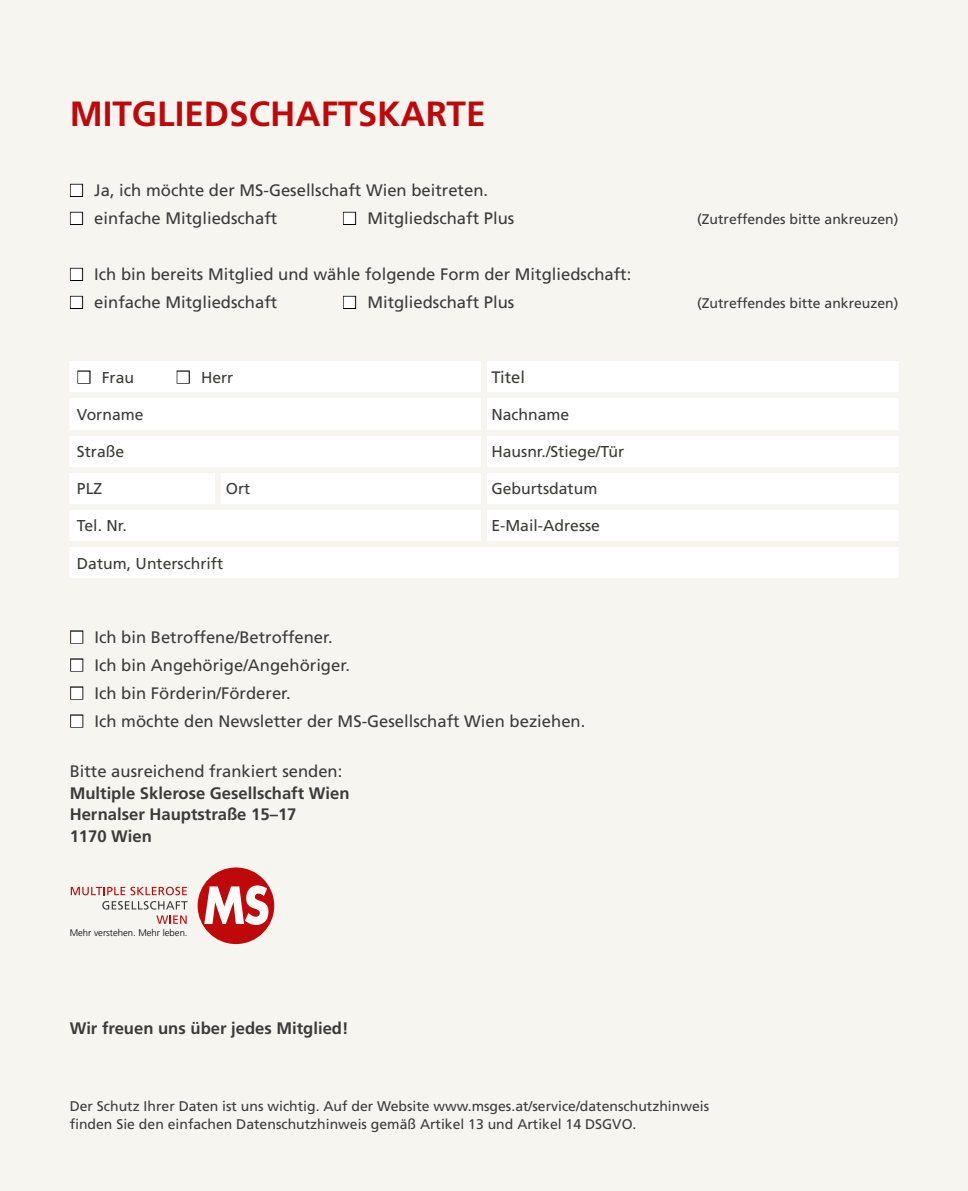
<style>
.page{position:relative;width:968px;height:1191px;background:#fff}
.page>*{position:absolute;margin:0;border:0;box-sizing:border-box;transform-origin:0 0}
.t1{font:700 35px "Frutiger LT Std";color:#bf0809}
.t2{font:16.62px/28px "Frutiger LT Std";color:#3b3b3a}
.t3{font:700 16.62px/21.9px "Frutiger LT Std";color:#3b3b3a}
.t4{font:15.75px "Frutiger LT Std";color:#3b3b3a}
.t5{font:14px/17.5px "Frutiger LT Std";color:#3b3b3a}
.t6{font:300 9.45px "Frutiger";color:#000}
</style>
<div class="page">
<div style="left:0;top:0;width:967px;height:1191px;background:#f7f5ef"></div>
<div style="left:70px;top:184px;width:13px;height:13px;border:2px solid #000"></div>
<div style="left:70px;top:212px;width:13px;height:13px;border:2px solid #000"></div>
<div style="left:343px;top:212px;width:13px;height:13px;border:2px solid #000"></div>
<div style="left:70px;top:268px;width:13px;height:13px;border:2px solid #000"></div>
<div style="left:70px;top:296px;width:13px;height:13px;border:2px solid #000"></div>
<div style="left:343px;top:296px;width:13px;height:13px;border:2px solid #000"></div>
<div style="left:70px;top:361px;width:828px;height:217px;background:#fff"></div>
<div style="left:69px;top:393px;width:149px;height:5px;background:#f7f5ef"></div>
<div style="left:218px;top:393px;width:266px;height:5px;background:#f7f5ef"></div>
<div style="left:484px;top:393px;width:414px;height:5px;background:#f7f5ef"></div>
<div style="left:69px;top:430px;width:149px;height:5px;background:#f7f5ef"></div>
<div style="left:218px;top:430px;width:266px;height:5px;background:#f7f5ef"></div>
<div style="left:484px;top:430px;width:414px;height:5px;background:#f7f5ef"></div>
<div style="left:69px;top:467px;width:149px;height:5px;background:#f7f5ef"></div>
<div style="left:218px;top:467px;width:266px;height:5px;background:#f7f5ef"></div>
<div style="left:484px;top:467px;width:414px;height:5px;background:#f7f5ef"></div>
<div style="left:69px;top:504px;width:149px;height:5px;background:#f7f5ef"></div>
<div style="left:218px;top:504px;width:266px;height:5px;background:#f7f5ef"></div>
<div style="left:484px;top:504px;width:414px;height:5px;background:#f7f5ef"></div>
<div style="left:69px;top:541px;width:149px;height:6px;background:#f7f5ef"></div>
<div style="left:218px;top:541px;width:266px;height:6px;background:#f7f5ef"></div>
<div style="left:484px;top:541px;width:414px;height:6px;background:#f7f5ef"></div>
<div style="left:481px;top:361px;width:5px;height:32px;background:#f7f5ef"></div>
<div style="left:481px;top:398px;width:5px;height:32px;background:#f7f5ef"></div>
<div style="left:481px;top:435px;width:5px;height:32px;background:#f7f5ef"></div>
<div style="left:216px;top:472px;width:5px;height:32px;background:#f7f5ef"></div>
<div style="left:481px;top:472px;width:5px;height:32px;background:#f7f5ef"></div>
<div style="left:481px;top:509px;width:5px;height:32px;background:#f7f5ef"></div>
<div style="left:177px;top:370px;width:13px;height:14px;border:2px solid #000"></div>
<div style="left:70px;top:630px;width:13px;height:13px;border:2px solid #000"></div>
<div style="left:70px;top:658px;width:13px;height:13px;border:2px solid #000"></div>
<div style="left:70px;top:686px;width:13px;height:13px;border:2px solid #000"></div>
<div style="left:70px;top:714px;width:13px;height:13px;border:2px solid #000"></div>
<svg style="left:198px;top:867px;width:76px;height:77px"></svg>
<svg style="left:71px;top:886px;width:116px;height:9px"></svg>
<svg style="left:102px;top:901px;width:85px;height:8px"></svg>
<svg style="left:156px;top:915px;width:31px;height:8px"></svg>
<svg style="left:71px;top:184px;width:11px;height:12px"></svg>
<svg style="left:71px;top:212px;width:11px;height:12px"></svg>
<svg style="left:344px;top:212px;width:11px;height:12px"></svg>
<svg style="left:71px;top:268px;width:11px;height:12px"></svg>
<svg style="left:71px;top:296px;width:11px;height:12px"></svg>
<svg style="left:344px;top:296px;width:11px;height:12px"></svg>
<svg style="left:78px;top:371px;width:12px;height:12px"></svg>
<svg style="left:177px;top:371px;width:12px;height:12px"></svg>
<svg style="left:71px;top:631px;width:11px;height:11px"></svg>
<svg style="left:71px;top:659px;width:11px;height:11px"></svg>
<svg style="left:71px;top:687px;width:11px;height:11px"></svg>
<svg style="left:71px;top:715px;width:11px;height:11px"></svg>
<h1 class="t1" style="left:70px;top:93px;width:417px">MITGLIEDSCHAFTSKARTE</h1>
<p class="t2" style="left:94px;top:176px;width:395px">Ja, ich möchte der MS-Gesellschaft Wien beitreten. einfache Mitgliedschaft</p>
<p class="t2" style="left:367px;top:204px;width:148px">Mitgliedschaft Plus</p>
<p class="t5" style="left:697px;top:210px;width:203px">(Zutreffendes bitte ankreuzen)</p>
<p class="t2" style="left:94px;top:260px;width:538px">Ich bin bereits Mitglied und wähle folgende Form der Mitgliedschaft: einfache Mitgliedschaft</p>
<p class="t2" style="left:367px;top:288px;width:148px">Mitgliedschaft Plus</p>
<p class="t5" style="left:697px;top:294px;width:203px">(Zutreffendes bitte ankreuzen)</p>
<p class="t4" style="left:102px;top:368px;width:34px">Frau</p>
<p class="t4" style="left:201px;top:368px;width:34px">Herr</p>
<p class="t2" style="left:491px;top:363px;width:35px">Titel</p>
<p class="t4" style="left:77px;top:405px;width:68px">Vorname</p>
<p class="t4" style="left:491px;top:405px;width:79px">Nachname</p>
<p class="t4" style="left:77px;top:442px;width:49px">Straße</p>
<p class="t4" style="left:491px;top:442px;width:134px">Hausnr./Stiege/Tür</p>
<p class="t4" style="left:77px;top:479px;width:27px">PLZ</p>
<p class="t4" style="left:226px;top:479px;width:26px">Ort</p>
<p class="t4" style="left:491px;top:479px;width:107px">Geburtsdatum</p>
<p class="t4" style="left:77px;top:517px;width:51px">Tel. Nr.</p>
<p class="t4" style="left:491px;top:517px;width:110px">E-Mail-Adresse</p>
<p class="t4" style="left:77px;top:554px;width:148px">Datum, Unterschrift</p>
<p class="t2" style="left:94px;top:623px;width:492px">Ich bin Betroffene/Betroffener.<br>Ich bin Angehörige/Angehöriger.<br>Ich bin Förderin/Förderer.<br>Ich möchte den Newsletter der MS-Gesellschaft Wien beziehen.</p>
<p class="t2" style="left:70px;top:757px;width:274px">Bitte ausreichend frankiert senden:</p>
<p class="t3" style="left:70px;top:782px;width:281px">Multiple Sklerose Gesellschaft Wien<br>Hernalser Hauptstraße 15–17<br>1170 Wien</p>
<p class="t6" style="left:70px;top:927px;width:119px">Mehr verstehen. Mehr leben.</p>
<p class="t3" style="left:70px;top:1017px;width:280px">Wir freuen uns über jedes Mitglied!</p>
<p class="t5" style="left:70px;top:1097px;width:641px">Der Schutz Ihrer Daten ist uns wichtig. Auf der Website www.msges.at/service/datenschutzhinweis finden Sie den einfachen Datenschutzhinweis gemäß Artikel 13 und Artikel 14 DSGVO.</p>
</div>
